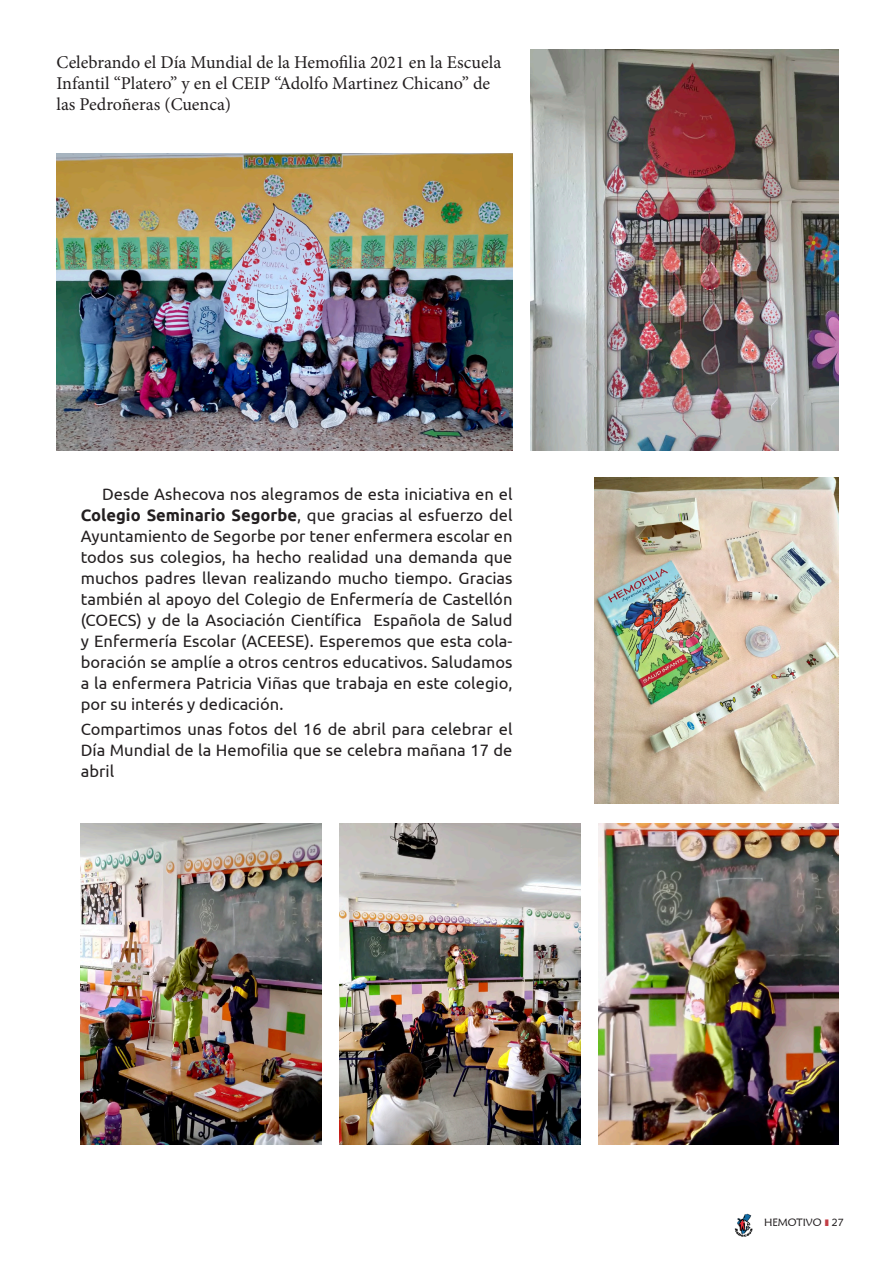
<style>
.page{position:relative;width:893px;height:1263px;background:#fff}
.page>*{position:absolute;margin:0;border:0;box-sizing:border-box;transform-origin:0 0}
.t1{font:18px/21px "Minion Pro";color:#231f20}
.parrafo_texto{font:16.5px/21px "Ubuntu";color:#231f20;text-align:justify}
.t2{font:10.5px "Maiandra GD";color:#231f20}
.s1{font-weight:700}
.s2{color:#c23e46}
</style>
<div class="page">
<img style="left:734px;top:1213px;width:19px;height:24px">
<img style="left:56px;top:153px;width:456px;height:298px">
<img style="left:531px;top:49px;width:308px;height:402px">
<img style="left:81px;top:823px;width:240px;height:321px">
<img style="left:339px;top:823px;width:241px;height:321px">
<img style="left:598px;top:823px;width:241px;height:321px">
<img style="left:594px;top:477px;width:245px;height:326px">
<p class="t1" style="left:56px;top:52px;width:446px">Celebrando el Día Mundial de la Hemofilia 2021 en la Escuela<br>Infantil “Platero” y en el CEIP “Adolfo Martinez Chicano” de las Pedroñeras (Cuenca)</p>
<p class="parrafo_texto" style="left:81px;top:483px;width:433px;text-indent:21px">Desde Ashecova nos alegramos de esta iniciativa en el <span class="s1">Colegio Seminario Segorbe</span>, que gracias al esfuerzo del Ayuntamiento de Segorbe por tener enfermera escolar en todos sus colegios, ha hecho realidad una demanda que muchos padres llevan realizando mucho tiempo. Gracias también al apoyo del Colegio de Enfermería de Castellón (COECS) y de la Asociación Científica Española de Salud y Enfermería Escolar (ACEESE). Esperemos que esta cola&shy;boración se amplíe a otros centros educativos. Saludamos a la enfermera Patricia Viñas que trabaja en este colegio, por su interés y dedicación.</p>
<p class="parrafo_texto" style="left:81px;top:718px;width:433px">Compartimos unas fotos del 16 de abril para celebrar el Día Mundial de la Hemofilia que se celebra mañana 17 de abril</p>
<p class="t2" style="left:764px;top:1216px;width:81px">HEMOTIVO <span class="s2">┃</span> 27</p>
</div>
